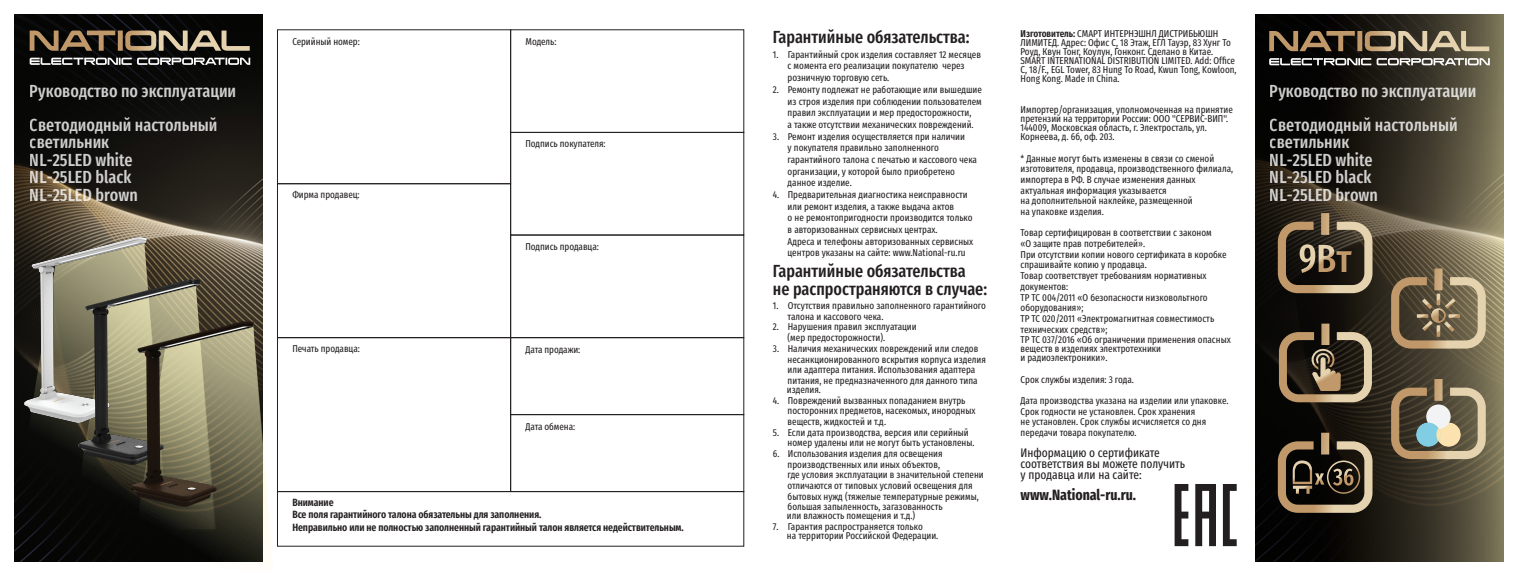
<style>
.page{position:relative;width:1518px;height:576px;background:#fff}
.page>*{position:absolute;margin:0;border:0;box-sizing:border-box;transform-origin:0 0}
.t1{font:500 17.5px/17.5px "Fira Sans Compressed";color:#fff}
.t2{font:500 17.5px/17.5px "Fira Sans Compressed";color:#231f20}
.t3{font:700 14.88px "Fira Sans Compressed";color:#231f20}
.t4{font:12.42px/10.7px "Fira Sans Compressed";color:#231f20}
.t5{font:600 10.5px/12.2px "Fira Sans Compressed";letter-spacing:-.005em;color:#231f20}
.t6{font:9.97px/10.7px "Fira Sans Compressed";color:#231f20}
.s1{font-weight:600}
</style>
<div class="page">
<img style="left:15px;top:15px;width:247px;height:546px">
<svg style="left:1255px;top:15px;width:248px;height:546px;background:#343024"></svg>
<div style="left:277px;top:183px;width:234px;height:155px;border:1px solid #231f20"></div>
<div style="left:277px;top:337px;width:234px;height:155px;border:1px solid #231f20"></div>
<div style="left:277px;top:491px;width:467px;height:55px;border:1px solid #231f20"></div>
<div style="left:510px;top:132px;width:234px;height:103px;border:1px solid #231f20"></div>
<div style="left:510px;top:234px;width:234px;height:104px;border:1px solid #231f20"></div>
<div style="left:510px;top:337px;width:234px;height:78px;border:1px solid #231f20"></div>
<div style="left:510px;top:414px;width:234px;height:78px;border:1px solid #231f20"></div>
<svg style="left:30px;top:31px;width:220px;height:20px;background:#645743"></svg>
<svg style="left:30px;top:58px;width:220px;height:7px"></svg>
<svg style="left:1269px;top:31px;width:220px;height:20px;background:#76664e"></svg>
<svg style="left:1269px;top:58px;width:221px;height:7px"></svg>
<svg style="left:1175px;top:484px;width:62px;height:62px"></svg>
<svg style="left:1278px;top:213px;width:94px;height:80px;background:#665844"></svg>
<svg style="left:1391px;top:379px;width:95px;height:80px;background:#897f69"></svg>
<svg style="left:1391px;top:268px;width:95px;height:80px;background:#847458"></svg>
<svg style="left:1278px;top:432px;width:94px;height:80px;background:#534736"></svg>
<svg style="left:1279px;top:323px;width:93px;height:79px;background:#5f513d"></svg>
<svg style="left:19px;top:237px;width:144px;height:247px;background:#171510"></svg>
<svg style="left:71px;top:284px;width:144px;height:247px;background:#15140f"></svg>
<svg style="left:128px;top:324px;width:142px;height:238px;background:#46453d"></svg>
<img style="left:24px;top:237px;width:123px;height:185px">
<img style="left:79px;top:279px;width:122px;height:185px">
<img style="left:131px;top:321px;width:122px;height:185px">
<h1 class="t1" style="left:30px;top:81px;width:208px">Руководство по эксплуатации</h1>
<h1 class="t1" style="left:30px;top:115px;width:189px">Светодиодный настольный светильник<br>NL-25LED white<br>NL-25LED black<br>NL-25LED brown</h1>
<p class="t6" style="left:292px;top:36px;width:69px">Серийный номер:</p>
<p class="t6" style="left:526px;top:36px;width:32px">Модель:</p>
<p class="t6" style="left:292px;top:189px;width:69px">Фирма продавец:</p>
<p class="t6" style="left:292px;top:342px;width:69px">Печать продавца:</p>
<p class="t6" style="left:526px;top:138px;width:82px">Подпись покупателя:</p>
<p class="t6" style="left:526px;top:241px;width:75px">Подпись продавца:</p>
<p class="t6" style="left:526px;top:343px;width:56px">Дата продажи:</p>
<p class="t6" style="left:526px;top:420px;width:51px">Дата обмена:</p>
<p class="t5" style="left:292px;top:495px;width:393px">Внимание<br>Все поля гарантийного талона обязательны для заполнения.<br>Неправильно или не полностью заполненный гарантийный талон является недействительным.</p>
<h1 class="t2" style="left:773px;top:27px;width:198px">Гарантийные обязательства:</h1>
<p class="t6" style="left:788px;top:48px;width:195px;line-height:11.7px;text-indent:-15px">1. Гарантийный срок изделия составляет 12 месяцев с момента его реализации покупателю через розничную торговую сеть.</p>
<p class="t6" style="left:788px;top:83px;width:196px;line-height:11.7px;text-indent:-15px">2. Ремонту подлежат не работающие или вышедшие из строя изделия при соблюдении пользователем правил эксплуатации и мер предосторожности,<br>а также отсутствии механических повреждений.</p>
<p class="t6" style="left:788px;top:130px;width:191px;line-height:11.7px;text-indent:-15px">3. Ремонт изделия осуществляется при наличии<br>у покупателя правильно заполненного гарантийного талона с печатью и кассового чека организации, у которой было приобретено данное изделие.</p>
<p class="t6" style="left:788px;top:188px;width:187px;line-height:11.7px;text-indent:-15px">4. Предварительная диагностика неисправности или ремонт изделия, а также выдача актов<br>о не ремонтопригодности производится только в авторизованных сервисных центрах.<br>Адреса и телефоны авторизованных сервисных центров указаны на сайте: www.National-ru.ru</p>
<h1 class="t2" style="left:773px;top:261px;width:216px">Гарантийные обязательства<br>не распространяются в случае:</h1>
<p class="t6" style="left:788px;top:300px;width:200px;text-indent:-15px">1. Отсутствия правильно заполненного гарантийного талона и кассового чека.</p>
<p class="t6" style="left:788px;top:321px;width:131px;text-indent:-15px">2. Нарушения правил эксплуатации (мер предосторожности).</p>
<p class="t6" style="left:788px;top:342px;width:200px;text-indent:-15px">3. Наличия механических повреждений или следов несанкционированного вскрытия корпуса изделия или адаптера питания. Использования адаптера питания, не предназначенного для данного типа</p>
<p class="t6" style="left:787px;top:383px;width:36px">изделия.</p>
<p class="t6" style="left:788px;top:394px;width:189px;text-indent:-15px">4. Повреждений вызванных попаданием внутрь посторонних предметов, насекомых, инородных веществ, жидкостей и т.д.</p>
<p class="t6" style="left:788px;top:426px;width:188px;text-indent:-15px">5. Если дата производства, версия или серийный номер удалены или не могут быть установлены.</p>
<p class="t6" style="left:788px;top:447px;width:198px;text-indent:-15px">6. Использования изделия для освещения производственных или иных объектов,<br>где условия эксплуатации в значительной степени отличаются от типовых условий освещения для бытовых нужд (тяжелые температурные режимы, большая запыленность, загазованность</p>
<p class="t6" style="left:787px;top:510px;width:130px">или влажность помещения и т.д.)</p>
<p class="t6" style="left:787px;top:521px;width:153px;line-height:8.9px;text-indent:-14px">7. Гарантия распространяется только<br>на территории Российской Федерации.</p>
<p class="t6" style="left:1021px;top:29px;width:218px;line-height:8.9px"><span class="s1">Изготовитель:</span> СМАРТ ИНТЕРНЭШНЛ ДИСТРИБЬЮШН ЛИМИТЕД. Адрес: Офис С, 18 Этаж, ЕГЛ Тауэр, 83 Хунг То Роуд, Квун Тонг, Коулун, Гонконг. Сделано в Китае.<br>SMART INTERNATIONAL DISTRIBUTION LIMITED. Add: Office C, 18/F., EGL Tower, 83 Hung To Road, Kwun Tong, Kowloon, Hong Kong. Made in China.</p>
<p class="t6" style="left:1021px;top:105px;width:214px;line-height:8.9px">Импортер/организация, уполномоченная на принятие претензий на территории России: ООО "СЕРВИС-ВИП".<br>144009, Московская область, г. Электросталь, ул.<br>Корнеева, д. 6б, оф. 203.</p>
<p class="t6" style="left:1021px;top:152px;width:214px">* Данные могут быть изменены в связи со сменой изготовителя, продавца, производственного филиала, импортера в РФ. В случае изменения данных актуальная информация указывается<br>на дополнительной наклейке, размещенной<br>на упаковке изделия.</p>
<p class="t6" style="left:1021px;top:227px;width:212px">Товар сертифицирован в соответствии с законом<br>«О защите прав потребителей».<br>При отсутствии копии нового сертификата в коробке спрашивайте копию у продавца.<br>Товар соответствует требованиям нормативных документов:<br>ТР ТС 004/2011 «О безопасности низковольтного оборудования»;<br>ТР ТС 020/2011 «Электромагнитная совместимость технических средств»;<br>ТР ТС 037/2016 «Об ограничении применения опасных</p>
<p class="t6" style="left:1021px;top:344px;width:142px;line-height:8.9px">веществ в изделиях электротехники и радиоэлектроники».</p>
<p class="t6" style="left:1021px;top:368px;width:210px;line-height:21.3px">Срок службы изделия: 3 года.<br>Дата производства указана на изделии или упаковке.</p>
<p class="t6" style="left:1021px;top:405px;width:187px">Срок годности не установлен. Срок хранения не установлен. Срок службы исчисляется со дня передачи товара покупателю.</p>
<p class="t4" style="left:1021px;top:447px;width:166px">Информацию о сертификате соответствия вы можете получить у продавца или на сайте:</p>
<h2 class="t3" style="left:1021px;top:482px;width:117px">www.National-ru.ru.</h2>
<h1 class="t1" style="left:1270px;top:81px;width:208px">Руководство по эксплуатации</h1>
<h1 class="t1" style="left:1270px;top:115px;width:189px">Светодиодный настольный светильник<br>NL-25LED white<br>NL-25LED black<br>NL-25LED brown</h1>
</div>
